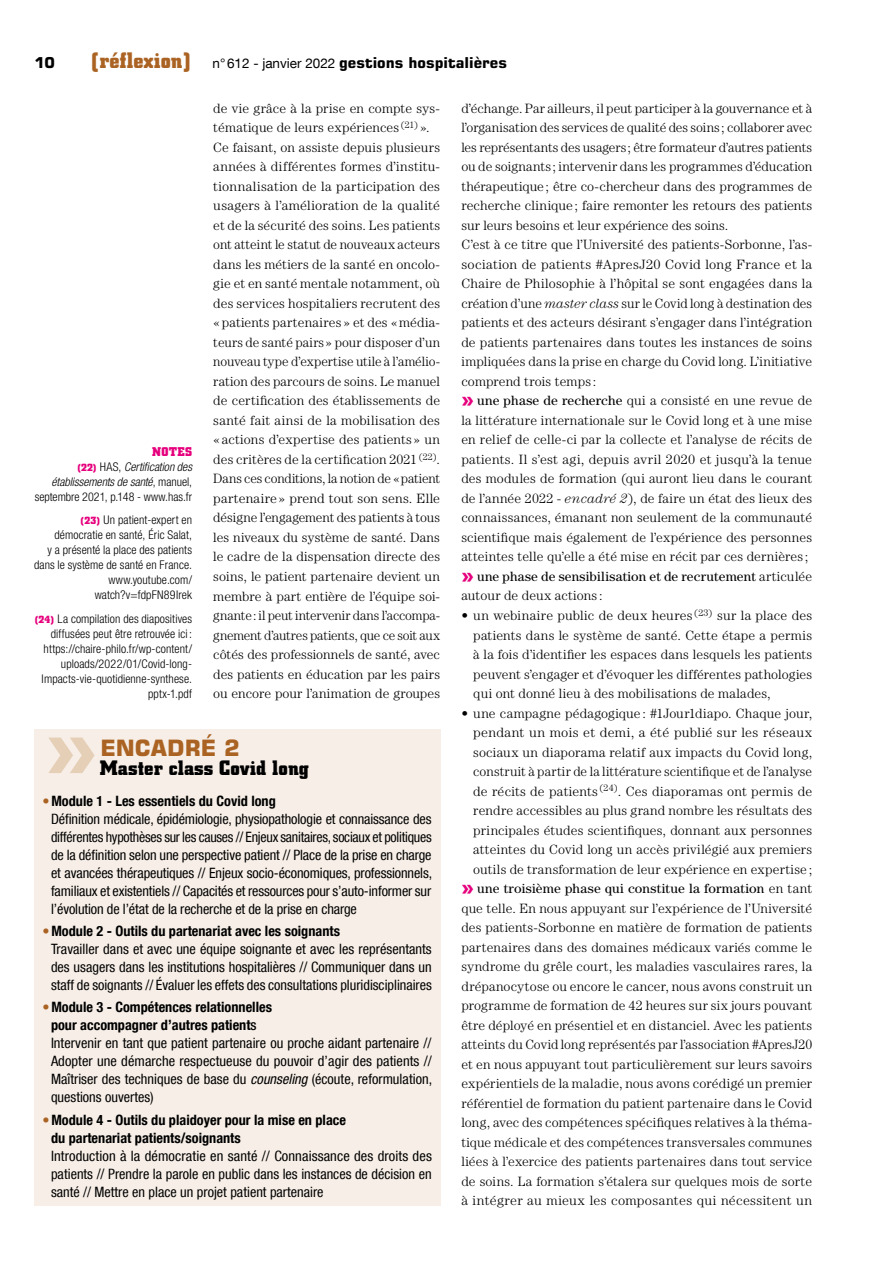
<style>
.page{position:relative;width:893px;height:1263px;background:#fff}
.page>*{position:absolute;margin:0;border:0;box-sizing:border-box;transform-origin:0 0}
.t1{font:700 120px "Square 721 BT";color:#e6cfb7}
.t2{font:700 22.5px "Square 721 BT";color:#aa6323}
.t3{font:700 21px "Square Slabserif 711 BT";color:#000}
.t4{font:700 15px "Square 721 BT";color:#000}
.t5{font:condensed 14.25px/18px "Helvetica Neue LT Com";color:#000}
.t6{font:700 condensed 14.25px/18px "Helvetica Neue LT Com";color:#000}
.t7{font:300 13.5px/19.5px "Century Std";letter-spacing:.01em;color:#000}
.t8{font:700 12.75px "Square Slabserif 711 BT";letter-spacing:.02em;color:#e6007d}
.t9{font:300 condensed 12px/15px "Helvetica Neue LT Com";letter-spacing:.01em;color:#000;text-align:right}
.s1{font-family:"Square Slabserif 711 BT";font-size:22.5px;color:#aa6323}
.s2{font-family:"Helvetica Neue LT Com";font-weight:400;font-size:13.5px}
.s3{font-style:italic}
.s4{font-family:"Square Slabserif 711 BT";font-weight:700;font-size:25.5px;color:#e6007d}
.s5{font-weight:400}
.s6{font-family:"Square Slabserif 711 BT";font-weight:700;font-stretch:normal;font-size:10.5px;color:#e6007d}
.s7{color:#aa6323}
.s8{font-weight:700}
.s9{font-weight:500}
.s10{font-weight:400;color:#aa6323}
</style>
<div class="page">
<div style="left:34px;top:729px;width:406px;height:476px;background:#f7efe7"></div>
<p class="t4" style="left:34px;top:57px;width:22px">10</p>
<p class="t4" style="left:90px;top:57px;width:419px"><span class="s1">[réflexion]</span> <span class="s2">n° 612 - janvier 2022</span> gestions hospitalières</p>
<p class="t7" style="left:213px;top:99px;width:228px">de vie grâce à la prise en compte sys&shy;tématique de leurs expériences <sup>(21)</sup> ».<br>Ce faisant, on assiste depuis plusieurs années à différentes formes d’institu&shy;tionnalisation de la participation des usagers à l’amélioration de la qualité et de la sécurité des soins. Les patients ont atteint le statut de nouveaux acteurs dans les métiers de la santé en oncolo&shy;gie et en santé mentale notamment, où des services hospitaliers recrutent des « patients partenaires » et des « média&shy;teurs de santé pairs » pour disposer d’un nouveau type d’expertise utile à l’amélio&shy;ration des parcours de soins. Le manuel de certification des établissements de santé fait ainsi de la mobilisation des « actions d’expertise des patients » un des critères de la certification 2021 <sup>(22)</sup>.<br>Dans ces conditions, la notion de « patient partenaire » prend tout son sens. Elle désigne l’engagement des patients à tous les niveaux du système de santé. Dans le cadre de la dispensation directe des soins, le patient partenaire devient un membre à part entière de l’équipe soi&shy;gnante : il peut intervenir dans l’accompa&shy;gnement d’autres patients, que ce soit aux côtés des professionnels de santé, avec des patients en éducation par les pairs ou encore pour l’animation de groupes</p>
<p class="t7" style="left:461px;top:99px;width:352px">d’échange. Par ailleurs, il peut participer à la gouvernance et à l’organisation des services de qualité des soins ; collaborer avec les représentants des usagers ; être formateur d’autres patients ou de soignants ; intervenir dans les programmes d’éducation thérapeutique ; être co-chercheur dans des programmes de recherche clinique ; faire remonter les retours des patients sur leurs besoins et leur expérience des soins.<br>C’est à ce titre que l’Université des patients-Sorbonne, l’as&shy;sociation de patients #ApresJ20 Covid long France et la Chaire de Philosophie à l’hôpital se sont engagées dans la création d’une <span class="s3">master class</span> sur le Covid long à destination des patients et des acteurs désirant s’engager dans l’intégration de patients partenaires dans toutes les instances de soins impliquées dans la prise en charge du Covid long. L’initiative comprend trois temps :<br><span class="s4">»</span> <span class="s5">une phase de recherche</span> qui a consisté en une revue de la littérature internationale sur le Covid long et à une mise en relief de celle-ci par la collecte et l’analyse de récits de patients. Il s’est agi, depuis avril 2020 et jusqu’à la tenue des modules de formation (qui auront lieu dans le courant de l’année 2022 - <span class="s3">encadré 2</span>), de faire un état des lieux des connaissances, émanant non seulement de la communauté scientifique mais également de l’expérience des personnes atteintes telle qu’elle a été mise en récit par ces dernières ; <span class="s4">»</span> <span class="s5">une phase de sensibilisation et de recrutement</span> articulée autour de deux actions :</p>
<p class="t8" style="left:152px;top:447px;width:41px">NOTES</p>
<p class="t9" style="left:35px;top:460px;width:159px"><span class="s6">(22)</span> HAS, <span class="s3">Certification des établissements de santé</span>, manuel, septembre 2021, p.148 - www.has.fr</p>
<p class="t9" style="left:34px;top:514px;width:160px"><span class="s6">(23)</span> Un patient-expert en démocratie en santé, Éric Salat,<br>y a présenté la place des patients dans le système de santé en France. www.youtube.com/ watch?v=fdpFN89Irek</p>
<p class="t9" style="left:34px;top:612px;width:160px"><span class="s6">(24)</span> La compilation des diapositives diffusées peut être retrouvée ici : https://chaire-philo.fr/wp-content/ uploads/2022/01/Covid-long-<br>Impacts-vie-quotidienne-synthese. pptx-1.pdf</p>
<h1 class="t1" style="left:43px;top:696px;width:59px">»</h1>
<h2 class="t2" style="left:100px;top:738px;width:141px">ENCADRÉ 2</h2>
<p class="t7" style="left:473px;top:606px;width:340px;text-align:justify;text-indent:-12px">• un webinaire public de deux heures <sup>(23)</sup> sur la place des patients dans le système de santé. Cette étape a permis à la fois d’identifier les espaces dans lesquels les patients peuvent s’engager et d’évoquer les différentes pathologies qui ont donné lieu à des mobilisations de malades,</p>
<p class="t7" style="left:461px;top:703px;width:352px;text-align:right">• une campagne pédagogique : #1Jour1diapo. Chaque jour, pendant un mois et demi, a été publié sur les réseaux sociaux un diaporama relatif aux impacts du Covid long, construit à partir de la littérature scientifique et de l’analyse de récits de patients <sup>(24)</sup>. Ces diaporamas ont permis de rendre accessibles au plus grand nombre les résultats des principales études scientifiques, donnant aux personnes atteintes du Covid long un accès privilégié aux premiers outils de transformation de leur expérience en expertise ; <span class="s4">»</span> <span class="s5">une troisième phase qui constitue la formation</span> en tant que telle. En nous appuyant sur l’expérience de l’Université des patients-Sorbonne en matière de formation de patients partenaires dans des domaines médicaux variés comme le syndrome du grêle court, les maladies vasculaires rares, la drépanocytose ou encore le cancer, nous avons construit un programme de formation de 42 heures sur six jours pouvant être déployé en présentiel et en distanciel. Avec les patients atteints du Covid long représentés par l’association #ApresJ20 et en nous appuyant tout particulièrement sur leurs savoirs expérientiels de la maladie, nous avons corédigé un premier référentiel de formation du patient partenaire dans le Covid long, avec des compétences spécifiques relatives à la théma&shy;tique médicale et des compétences transversales communes liées à l’exercice des patients partenaires dans tout service de soins. La formation s’étalera sur quelques mois de sorte à intégrer au mieux les composantes qui nécessitent un</p>
<h3 class="t3" style="left:100px;top:760px;width:211px">Master class Covid long</h3>
<p class="t5" style="left:51px;top:791px;width:383px;text-indent:-9px"><span class="s7">•</span> <span class="s8">Module 1 - Les essentiels du Covid long<br></span>Définition médicale, épidémiologie, physiopathologie et connaissance des différentes hypothèses sur les causes // Enjeux sanitaires, sociaux et politiques de la définition selon une perspective patient // Place de la prise en charge et avancées thérapeutiques // Enjeux socio-économiques, professionnels, familiaux et existentiels // Capacités et ressources pour s’auto-informer sur l’évolution de l’état de la recherche et de la prise en charge</p>
<p class="t5" style="left:51px;top:923px;width:382px;text-indent:-9px"><span class="s7">•</span> <span class="s8">Module 2 - Outils du partenariat avec les soignants<br></span>Travailler dans et avec une équipe soignante et avec les représentants des usagers dans les institutions hospitalières // Communiquer dans un staff de soignants // Évaluer les effets des consultations pluridisciplinaires</p>
<p class="t5" style="left:51px;top:998px;width:383px;text-indent:-9px"><span class="s7">•</span> <span class="s8">Module 3 - Compétences relationnelles<br>pour accompagner d’autres patient</span><span class="s9">s<br></span>Intervenir en tant que patient partenaire ou proche aidant partenaire // Adopter une démarche respectueuse du pouvoir d’agir des patients // Maîtriser des techniques de base du <span class="s3">counseling</span> (écoute, reformulation, questions ouvertes)</p>
<p class="t6" style="left:51px;top:1110px;width:297px;text-indent:-9px"><span class="s10">•</span> Module 4 - Outils du plaidoyer pour la mise en place du partenariat patients/soignants</p>
<p class="t5" style="left:51px;top:1146px;width:382px;text-align:justify">Introduction à la démocratie en santé // Connaissance des droits des patients // Prendre la parole en public dans les instances de décision en santé // Mettre en place un projet patient partenaire</p>
</div>
